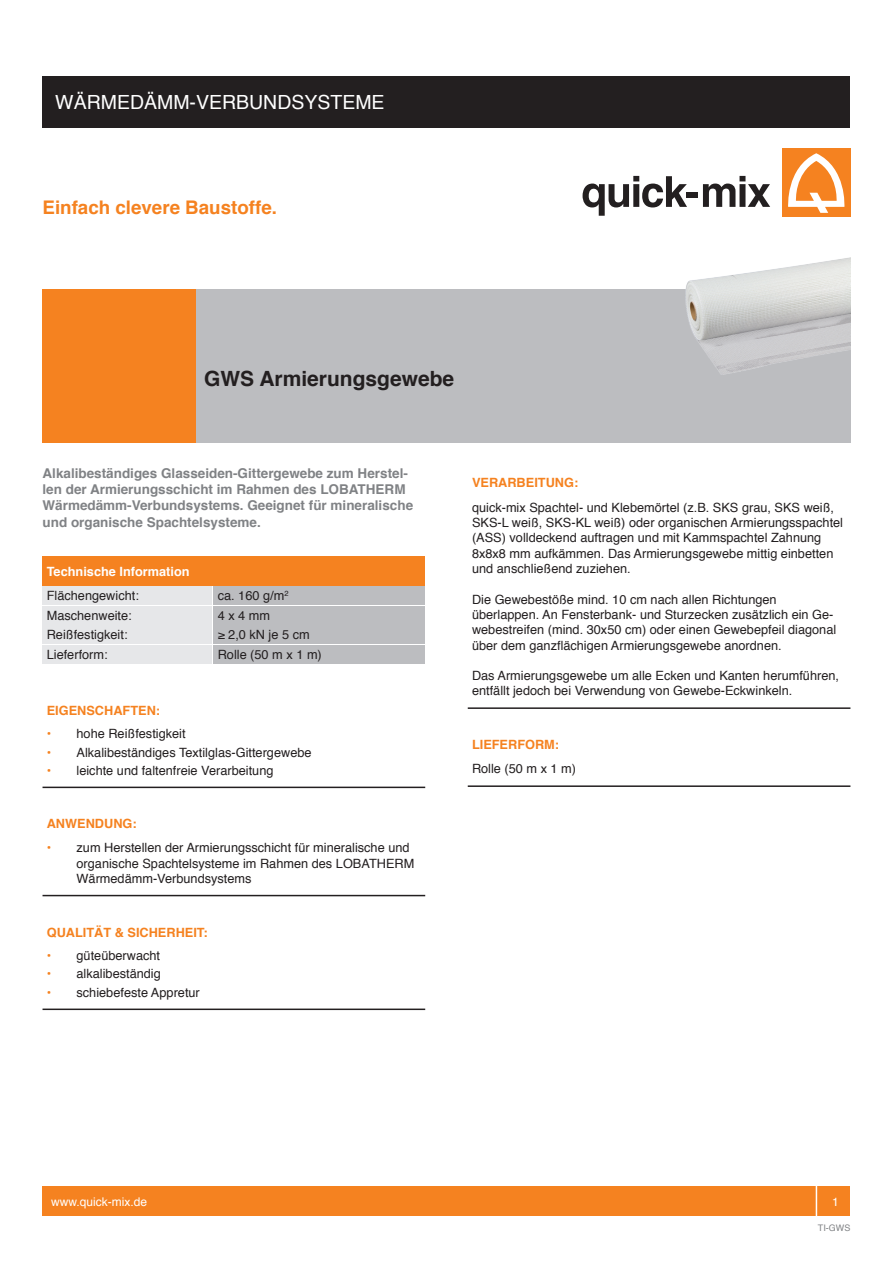
<style>
.page{position:relative;width:893px;height:1263px;background:#fff}
.page>*{position:absolute;margin:0;border:0;box-sizing:border-box;transform-origin:0 0}
.t1{font:700 21px "Helvetica";color:#231f20}
.t2{font:19.5px "Helvetica";color:#fff}
.t3{font:700 18.75px "Helvetica";color:#f58220}
.t4{font:700 13.5px/16.2px "Helvetica";color:#808285}
.t5{font:12.75px/15.3px "Helvetica";color:#231f20}
.t6{font:700 12.75px "Helvetica";color:#f58220}
.t7{font:700 12.75px "Helvetica";color:#fff}
.t8{font:12px "Helvetica";color:#fff}
.t9{font:9px "Helvetica";color:#808285}
</style>
<div class="page">
<div style="left:43px;top:77px;width:807px;height:51px;background:#231f20"></div>
<svg style="left:583px;top:176px;width:104px;height:40px"></svg>
<div style="left:686px;top:192px;width:12px;height:6px;background:#231f20"></div>
<svg style="left:703px;top:176px;width:67px;height:31px"></svg>
<div style="left:782px;top:149px;width:68px;height:68px;background:#f58220"></div>
<svg style="left:788px;top:153px;width:57px;height:60px"></svg>
<div style="left:43px;top:1186px;width:807px;height:30px;background:#f58220"></div>
<div style="left:816px;top:1181px;width:39px;height:40px;border:2px solid #fff"></div>
<div style="left:191px;top:289px;width:659px;height:153px;background:#bcbdc0"></div>
<div style="left:43px;top:289px;width:153px;height:153px;background:#f58220"></div>
<img style="left:685px;top:257px;width:165px;height:118px">
<div style="left:43px;top:556px;width:382px;height:30px;background:#f58220"></div>
<div style="left:43px;top:586px;width:169px;height:18px;background:#e6e7e9"></div>
<div style="left:213px;top:586px;width:212px;height:18px;background:#bcbdc0"></div>
<div style="left:43px;top:606px;width:169px;height:18px;background:#e6e7e9"></div>
<div style="left:213px;top:606px;width:212px;height:18px;background:#bcbdc0"></div>
<div style="left:43px;top:626px;width:169px;height:18px;background:#e6e7e9"></div>
<div style="left:213px;top:626px;width:212px;height:18px;background:#bcbdc0"></div>
<div style="left:43px;top:645px;width:169px;height:19px;background:#e6e7e9"></div>
<div style="left:213px;top:645px;width:212px;height:19px;background:#bcbdc0"></div>
<hr style="left:43px;top:787px;width:382px;height:1px;background:#231f20">
<hr style="left:43px;top:895px;width:382px;height:1px;background:#231f20">
<hr style="left:43px;top:1008px;width:382px;height:2px;background:#231f20">
<hr style="left:468px;top:707px;width:382px;height:2px;background:#231f20">
<hr style="left:468px;top:785px;width:382px;height:2px;background:#231f20">
<p class="t2" style="left:55px;top:87px;width:331px">WÄRMEDÄMM-VERBUNDSYSTEME</p>
<p class="t3" style="left:43px;top:192px;width:236px">Einfach clevere Baustoffe.</p>
<p class="t1" style="left:204px;top:361px;width:252px">GWS Armierungsgewebe</p>
<p class="t4" style="left:43px;top:465px;width:372px">Alkalibeständiges Glasseiden-Gittergewebe zum Herstel&shy;len der Armierungsschicht im Rahmen des LOBATHERM Wärmedämm-Verbundsystems. Geeignet für mineralische und organische Spachtelsysteme.</p>
<p class="t7" style="left:47px;top:561px;width:144px">Technische Information</p>
<p class="t5" style="left:47px;top:588px;width:94px">Flächengewicht:</p>
<p class="t5" style="left:218px;top:588px;width:72px">ca. 160 g/m<sup>2</sup></p>
<p class="t5" style="left:47px;top:608px;width:87px">Maschenweite:</p>
<p class="t5" style="left:218px;top:608px;width:54px">4 x 4 mm</p>
<p class="t5" style="left:47px;top:628px;width:82px">Reißfestigkeit:</p>
<p class="t5" style="left:218px;top:628px;width:94px">≥ 2,0 kN je 5 cm</p>
<p class="t5" style="left:47px;top:647px;width:62px">Lieferform:</p>
<p class="t5" style="left:218px;top:647px;width:106px">Rolle (50 m x 1 m)</p>
<p class="t6" style="left:47px;top:700px;width:115px">EIGENSCHAFTEN:</p>
<p class="t6" style="left:47px;top:724px;width:6px">•</p>
<p class="t5" style="left:77px;top:727px;width:111px">hohe Reißfestigkeit</p>
<p class="t6" style="left:47px;top:742px;width:6px">•</p>
<p class="t5" style="left:77px;top:745px;width:237px">Alkalibeständiges Textilglas-Gittergewebe</p>
<p class="t6" style="left:47px;top:760px;width:6px">•</p>
<p class="t5" style="left:77px;top:763px;width:199px">leichte und faltenfreie Verarbeitung</p>
<p class="t6" style="left:47px;top:813px;width:91px">ANWENDUNG:</p>
<p class="t6" style="left:47px;top:837px;width:6px">•</p>
<p class="t5" style="left:77px;top:840px;width:339px">zum Herstellen der Armierungsschicht für mineralische und organische Spachtelsysteme im Rahmen des LOBATHERM<br>Wärmedämm-Verbundsystems</p>
<p class="t6" style="left:47px;top:922px;width:162px">QUALITÄT &amp; SICHERHEIT:</p>
<p class="t6" style="left:47px;top:946px;width:6px">•</p>
<p class="t5" style="left:77px;top:949px;width:85px">güteüberwacht</p>
<p class="t6" style="left:47px;top:964px;width:6px">•</p>
<p class="t5" style="left:77px;top:967px;width:86px">alkalibeständig</p>
<p class="t6" style="left:47px;top:982px;width:6px">•</p>
<p class="t5" style="left:77px;top:985px;width:125px">schiebefeste Appretur</p>
<p class="t6" style="left:472px;top:473px;width:108px">VERARBEITUNG:</p>
<p class="t5" style="left:472px;top:500px;width:373px">quick-mix Spachtel- und Klebemörtel (z.B. SKS grau, SKS weiß, SKS-L weiß, SKS-KL weiß) oder organischen Armierungsspachtel (ASS) volldeckend auftragen und mit Kammspachtel Zahnung 8x8x8 mm aufkämmen. Das Armierungsgewebe mittig einbetten und anschließend zuziehen.</p>
<p class="t5" style="left:472px;top:592px;width:366px">Die Gewebestöße mind. 10 cm nach allen Richtungen überlappen. An Fensterbank- und Sturzecken zusätzlich ein Ge&shy;webestreifen (mind. 30x50 cm) oder einen Gewebepfeil diagonal über dem ganzflächigen Armierungsgewebe anordnen.</p>
<p class="t5" style="left:472px;top:668px;width:369px">Das Armierungsgewebe um alle Ecken und Kanten herumführen, entfällt jedoch bei Verwendung von Gewebe-Eckwinkeln.</p>
<p class="t6" style="left:472px;top:734px;width:89px">LIEFERFORM:</p>
<p class="t5" style="left:472px;top:762px;width:106px">Rolle (50 m x 1 m)</p>
<p class="t8" style="left:51px;top:1192px;width:98px">www.quick-mix.de</p>
<p class="t8" style="left:832px;top:1192px;width:8px">1</p>
<p class="t9" style="left:818px;top:1221px;width:34px">TI-GWS</p>
</div>
